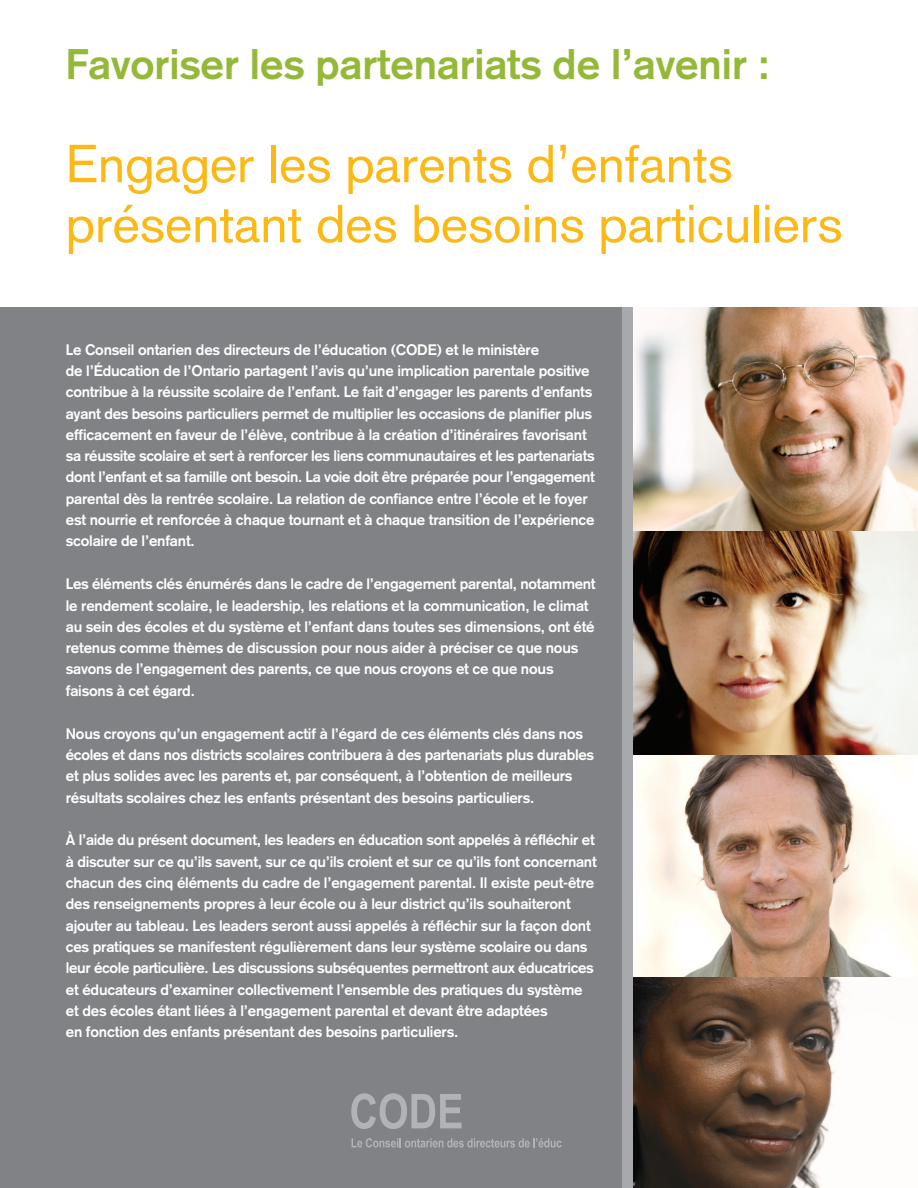
<style>
.page{position:relative;width:918px;height:1188px;background:#fff}
.page>*{position:absolute;margin:0;border:0;box-sizing:border-box;transform-origin:0 0}
.t1{font:52.5px/60px "Akzidenz Grotesk";color:#fcb814}
.t2{font:700 42px "Akzidenz Grotesk";color:#94b939}
.t3{font:700 15px/21.3px "Akzidenz Grotesk";letter-spacing:-.01em;color:#fff}
</style>
<div class="page">
<div style="left:0;top:307px;width:861px;height:881px;background:#808285"></div>
<div style="left:622px;top:307px;width:226px;height:881px;background:#a8a9ad"></div>
<svg style="left:351px;top:1093px;width:111px;height:36px"></svg>
<svg style="left:352px;top:1138px;width:210px;height:10px"></svg>
<img style="left:634px;top:754px;width:284px;height:223px">
<img style="left:634px;top:530px;width:284px;height:224px">
<img style="left:634px;top:977px;width:227px;height:211px">
<img style="left:634px;top:307px;width:284px;height:223px">
<h2 class="t2" style="left:66px;top:49px;width:705px">Favoriser les partenariats de l’avenir :</h2>
<h1 class="t1" style="left:66px;top:139px;width:778px">Engager les parents d’enfants présentant des besoins particuliers</h1>
<p class="t3" style="left:66px;top:340px;width:531px">Le Conseil ontarien des directeurs de l’éducation (CODE) et le ministère<br>de l’Éducation de l’Ontario partagent l’avis qu’une implication parentale positive contribue à la réussite scolaire de l’enfant. Le fait d’engager les parents d’enfants ayant des besoins particuliers permet de multiplier les occasions de planifier plus efficacement en faveur de l’élève, contribue à la création d’itinéraires favorisant sa réussite scolaire et sert à renforcer les liens communautaires et les partenariats dont l’enfant et sa famille ont besoin. La voie doit être préparée pour l’engagement parental dès la rentrée scolaire. La relation de confiance entre l’école et le foyer est nourrie et renforcée à chaque tournant et à chaque transition de l’expérience scolaire de l’enfant.</p>
<p class="t3" style="left:66px;top:575px;width:531px">Les éléments clés énumérés dans le cadre de l’engagement parental, notamment le rendement scolaire, le leadership, les relations et la communication, le climat au sein des écoles et du système et l’enfant dans toutes ses dimensions, ont été retenus comme thèmes de discussion pour nous aider à préciser ce que nous savons de l’engagement des parents, ce que nous croyons et ce que nous faisons à cet égard.</p>
<p class="t3" style="left:66px;top:724px;width:530px">Nous croyons qu’un engagement actif à l’égard de ces éléments clés dans nos écoles et dans nos districts scolaires contribuera à des partenariats plus durables et plus solides avec les parents et, par conséquent, à l’obtention de meilleurs résultats scolaires chez les enfants présentant des besoins particuliers.</p>
<p class="t3" style="left:66px;top:831px;width:532px">À l’aide du présent document, les leaders en éducation sont appelés à réfléchir et à discuter sur ce qu’ils savent, sur ce qu’ils croient et sur ce qu’ils font concernant chacun des cinq éléments du cadre de l’engagement parental. Il existe peut-être des renseignements propres à leur école ou à leur district qu’ils souhaiteront ajouter au tableau. Les leaders seront aussi appelés à réfléchir sur la façon dont ces pratiques se manifestent régulièrement dans leur système scolaire ou dans leur école particulière. Les discussions subséquentes permettront aux éducatrices et éducateurs d’examiner collectivement l’ensemble des pratiques du système et des écoles étant liées à l’engagement parental et devant être adaptées<br>en fonction des enfants présentant des besoins particuliers.</p>
</div>
